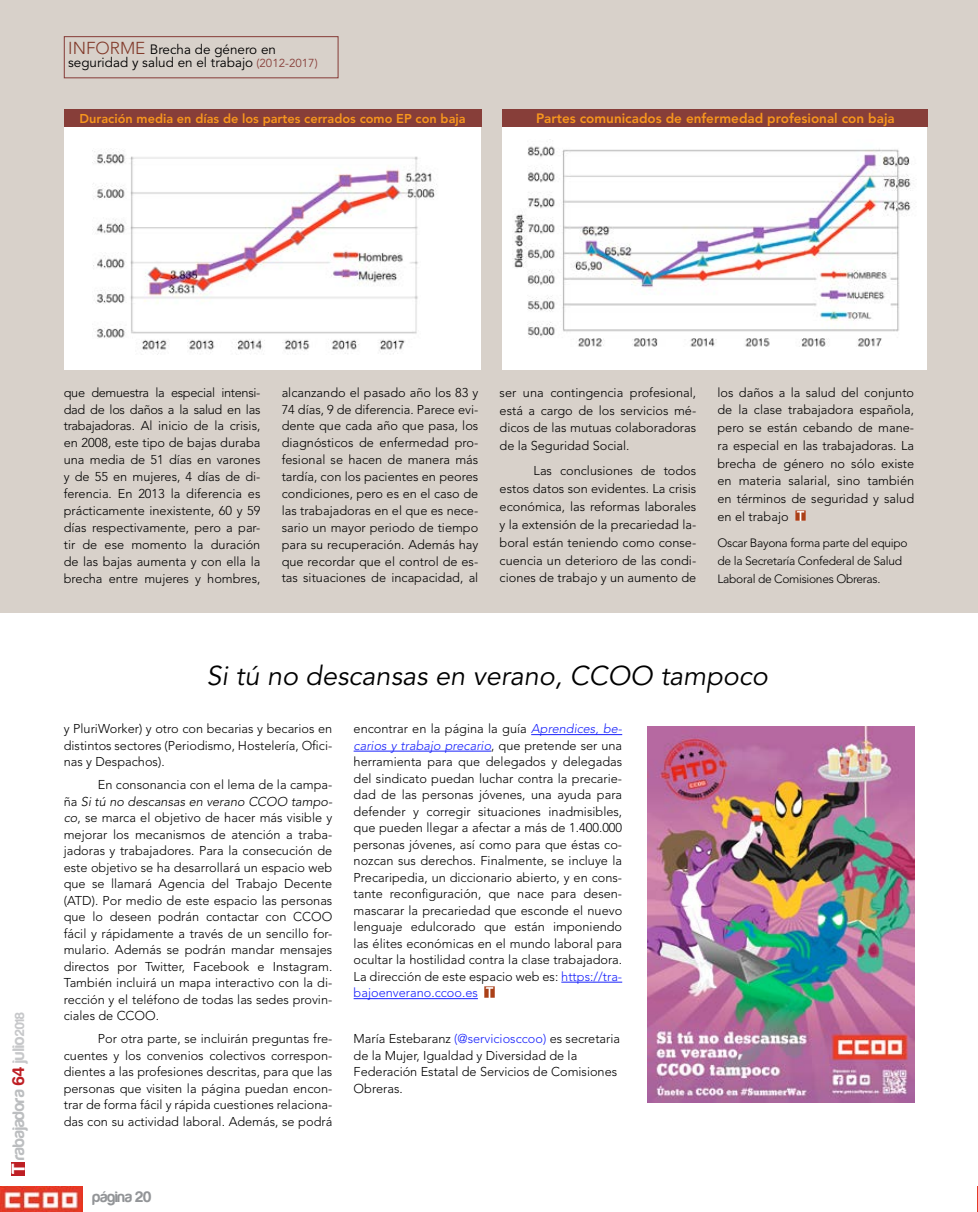
<style>
.page{position:relative;width:978px;height:1212px;background:#fff}
.page>*{position:absolute;margin:0;border:0;box-sizing:border-box;transform-origin:0 0}
.No_Spacing{font:italic 27px "Avenir";color:#000}
.t1{font:700 19.5px "Harabara";color:#fff}
.t2{font:700 17.25px "Harabara";color:#bcbec0}
.t3{font:700 15.6px "Harabara";color:#939598}
.t4{font:13.5px/13.5px "Avenir";color:#000}
.SUMARIO{font:800 13.5px "Avenir";color:#f8971d}
.No_Spacing-2{font:300 12.75px/16.5px "Avenir";color:#000;text-align:justify}
.SUMARIO-2{font:800 12.75px "Avenir";color:#f8971d}
.t5{font:300 12px/17.7px "Avenir";letter-spacing:-.025em;color:#000}
.s1{font-weight:300;font-size:17.1px;color:#823a2a}
.s2{font-size:11.55px;color:#873e39}
.s3{color:#be1f24}
.s4{color:#c7c8ca}
.s5{font-size:13.5px;color:#c7c8ca}
.s6{font-style:italic}
.s7{font-style:italic;color:#1922fb}
.s8{color:#1922fb}
</style>
<div class="page">
<img style="left:0;top:1186px;width:82px;height:26px">
<div style="left:11px;top:1162px;width:14px;height:14px;background:#be1f24"></div>
<svg style="left:977px;top:1186px;width:1px;height:26px"></svg>
<div style="left:0;top:0;width:978px;height:612px;background:#d8d1ca"></div>
<img style="left:648px;top:727px;width:266px;height:376px">
<hr style="left:531px;top:734px;width:91px;height:1px;background:#1922fb">
<hr style="left:354px;top:751px;width:137px;height:1px;background:#1922fb">
<hr style="left:561px;top:982px;width:61px;height:1px;background:#1922fb">
<hr style="left:354px;top:998px;width:124px;height:1px;background:#1922fb">
<svg style="left:485px;top:987px;width:10px;height:10px"></svg>
<svg style="left:795px;top:510px;width:11px;height:11px"></svg>
<div style="left:64px;top:36px;width:275px;height:42px;border:1px solid #873e39"></div>
<div style="left:503px;top:111px;width:424px;height:258px;background:#fff"></div>
<img style="left:512px;top:139px;width:399px;height:208px">
<div style="left:503px;top:109px;width:425px;height:17px;background:#873e39"></div>
<div style="left:64px;top:111px;width:416px;height:259px;background:#fff"></div>
<img style="left:92px;top:150px;width:345px;height:204px">
<div style="left:64px;top:109px;width:417px;height:17px;background:#873e39"></div>
<p class="t4" style="left:68px;top:43px;width:251px"><span class="s1">INFORME</span> Brecha de género en seguridad y salud en el trabajo <span class="s2">(2012-2017)</span></p>
<p class="SUMARIO-2" style="left:79px;top:111px;width:388px">Duración media en días de los partes cerrados como EP con baja</p>
<p class="SUMARIO" style="left:536px;top:110px;width:360px">Partes comunicados de enfermedad profesional con baja</p>
<p class="t2" style="left:10px;top:1160px;width:150px;rotate:-90deg">rabajadora <span class="s3">64</span> <span class="s4">julio</span><span class="s5">2018</span></p>
<h2 class="t1" style="left:8px;top:1174px;width:12px;rotate:-90deg">T</h2>
<p class="No_Spacing-2" style="left:64px;top:384px;width:198px;line-height:17px">que demuestra la especial intensi&shy;dad de los daños a la salud en las trabajadoras. Al inicio de la crisis, en 2008, este tipo de bajas duraba una media de 51 días en varones y de 55 en mujeres, 4 días de di&shy;ferencia. En 2013 la diferencia es prácticamente inexistente, 60 y 59 días respectivamente, pero a par&shy;tir de ese momento la duración de las bajas aumenta y con ella la brecha entre mujeres y hombres,</p>
<p class="No_Spacing-2" style="left:282px;top:384px;width:198px;line-height:17px">alcanzando el pasado año los 83 y 74 días, 9 de diferencia. Parece evi&shy;dente que cada año que pasa, los diagnósticos de enfermedad pro&shy;fesional se hacen de manera más tardía, con los pacientes en peores condiciones, pero es en el caso de las trabajadoras en el que es nece&shy;sario un mayor periodo de tiempo para su recuperación. Además hay que recordar que el control de es&shy;tas situaciones de incapacidad, al</p>
<p class="No_Spacing-2" style="left:500px;top:383px;width:198px;line-height:18px">ser una contingencia profesional, está a cargo de los servicios mé&shy;dicos de las mutuas colaboradoras de la Seguridad Social.</p>
<p class="No_Spacing-2" style="left:500px;top:461px;width:198px;line-height:18px;text-indent:34px">Las conclusiones de todos estos datos son evidentes. La crisis económica, las reformas laborales y la extensión de la precariedad la&shy;boral están teniendo como conse&shy;cuencia un deterioro de las condi&shy;ciones de trabajo y un aumento de</p>
<p class="No_Spacing-2" style="left:718px;top:383px;width:198px;line-height:17.7px">los daños a la salud del conjunto de la clase trabajadora española, pero se están cebando de mane&shy;ra especial en las trabajadoras. La brecha de género no sólo existe en materia salarial, sino también en términos de seguridad y salud en el trabajo</p>
<p class="t5" style="left:718px;top:534px;width:192px">Oscar Bayona forma parte del equipo de la Secretaría Confederal de Salud<br>Laboral de Comisiones Obreras.</p>
<p class="No_Spacing" style="left:207px;top:660px;width:563px">Si tú no descansas en verano, CCOO tampoco</p>
<p class="No_Spacing-2" style="left:64px;top:721px;width:270px">y PluriWorker) y otro con becarias y becarios en distintos sectores (Periodismo, Hostelería, Ofici&shy;nas y Despachos).</p>
<p class="No_Spacing-2" style="left:64px;top:776px;width:270px;text-indent:34px">En consonancia con el lema de la campa&shy;ña <span class="s6">Si tú no descansas en verano CCOO tampo&shy;co</span>, se marca el objetivo de hacer más visible y mejorar los mecanismos de atención a traba&shy;jadoras y trabajadores. Para la consecución de este objetivo se ha desarrollará un espacio web que se llamará Agencia del Trabajo Decente (ATD). Por medio de este espacio las personas que lo deseen podrán contactar con CCOO fácil y rápidamente a través de un sencillo for&shy;mulario. Además se podrán mandar mensajes directos por Twitter, Facebook e Instagram.<br>También incluirá un mapa interactivo con la di&shy;rección y el teléfono de todas las sedes provin&shy;ciales de CCOO.</p>
<p class="No_Spacing-2" style="left:64px;top:1030px;width:270px;text-indent:34px">Por otra parte, se incluirán preguntas fre&shy;cuentes y los convenios colectivos correspon&shy;dientes a las profesiones descritas, para que las personas que visiten la página puedan encon&shy;trar de forma fácil y rápida cuestiones relaciona&shy;das con su actividad laboral. Además, se podrá</p>
<p class="No_Spacing-2" style="left:354px;top:721px;width:270px">encontrar en la página la guía <span class="s7">Aprendices, be&shy;carios y trabajo precario</span>, que pretende ser una herramienta para que delegados y delegadas del sindicato puedan luchar contra la precarie&shy;dad de las personas jóvenes, una ayuda para defender y corregir situaciones inadmisibles, que pueden llegar a afectar a más de 1.400.000 personas jóvenes, así como para que éstas co&shy;nozcan sus derechos. Finalmente, se incluye la Precaripedia, un diccionario abierto, y en cons&shy;tante reconfiguración, que nace para desen&shy;mascarar la precariedad que esconde el nuevo lenguaje edulcorado que están imponiendo las élites económicas en el mundo laboral para ocultar la hostilidad contra la clase trabajadora.<br>La dirección de este espacio web es: <span class="s8">https://tra&shy;bajoenverano.ccoo.es</span></p>
<p class="No_Spacing-2" style="left:354px;top:1030px;width:268px;text-align:left">María Estebaranz <span class="s8">(@serviciosccoo)</span> es secretaria de la Mujer, Igualdad y Diversidad de la Federación Estatal de Servicios de Comisiones Obreras.</p>
<p class="t3" style="left:92px;top:1188px;width:61px">página 20</p>
</div>
